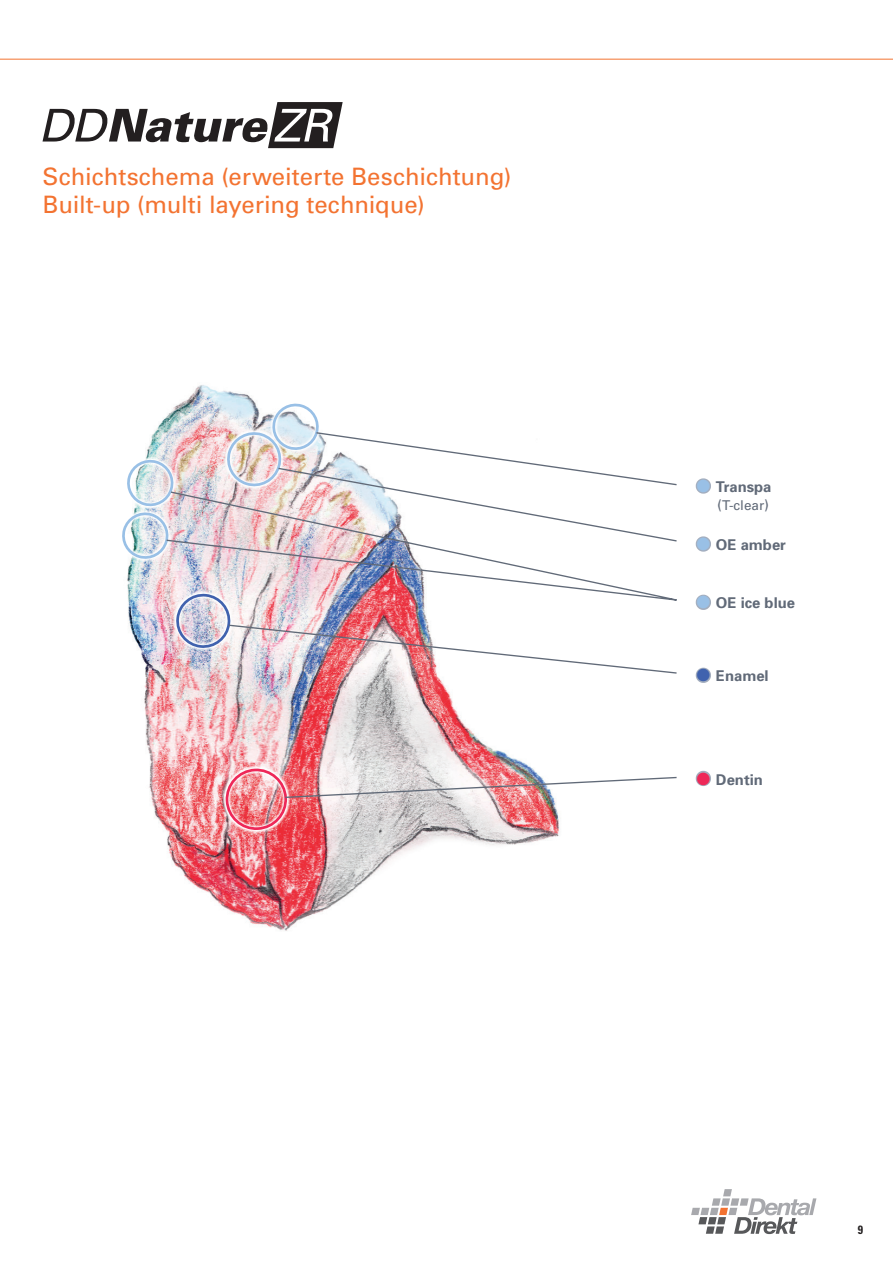
<style>
.page{position:relative;width:893px;height:1263px;background:#fff}
.page>*{position:absolute;margin:0;border:0;box-sizing:border-box;transform-origin:0 0}
.t1{font:24px/28.3px "Univers";letter-spacing:-.005em;color:#f37331}
.t2{font:700 14.85px "Univers";color:#616a78}
.t3{font:13.5px "Univers";color:#616a78}
.t4{font:700 condensed 12px "Univers";color:#231f20}
.s1{color:#99c0e6}
.s2{font-size:14.85px}
.s3{color:#4062ae}
.s4{color:#ee2858}
</style>
<div class="page">
<hr style="left:0;top:59px;width:893px;height:1px;background:#f37331">
<svg style="left:691px;top:1189px;width:125px;height:45px"></svg>
<img style="left:127px;top:385px;width:432px;height:546px">
<svg style="left:222px;top:765px;width:69px;height:68px"></svg>
<svg style="left:695px;top:770px;width:16px;height:16px"></svg>
<svg style="left:705px;top:536px;width:6px;height:16px"></svg>
<svg style="left:127px;top:560px;width:38px;height:2px"></svg>
<svg style="left:696px;top:595px;width:15px;height:15px"></svg>
<svg style="left:225px;top:768px;width:452px;height:63px"></svg>
<svg style="left:695px;top:667px;width:16px;height:16px"></svg>
<img style="left:173px;top:605px;width:504px;height:69px">
<svg style="left:695px;top:478px;width:16px;height:16px"></svg>
<svg style="left:222px;top:399px;width:455px;height:91px"></svg>
<svg style="left:122px;top:455px;width:56px;height:105px"></svg>
<img style="left:165px;top:490px;width:540px;height:115px">
<svg style="left:43px;top:102px;width:300px;height:46px"></svg>
<p class="t1" style="left:43px;top:161px;width:470px">Schichtschema (erweiterte Beschichtung)<br>Built-up (multi layering technique)</p>
<p class="t2" style="left:696px;top:477px;width:77px"><span class="s1">●</span> Transpa</p>
<p class="t3" style="left:717px;top:497px;width:54px"><span class="s2">(</span>T-clear<span class="s2">)</span></p>
<p class="t2" style="left:696px;top:535px;width:91px"><span class="s1">●</span> OE amber</p>
<p class="t2" style="left:696px;top:593px;width:100px"><span class="s1">●</span> OE ice blue</p>
<p class="t2" style="left:696px;top:666px;width:74px"><span class="s3">●</span> Enamel</p>
<p class="t2" style="left:696px;top:770px;width:68px"><span class="s4">●</span> Dentin</p>
<p class="t4" style="left:858px;top:1222px;width:7px">9</p>
</div>
